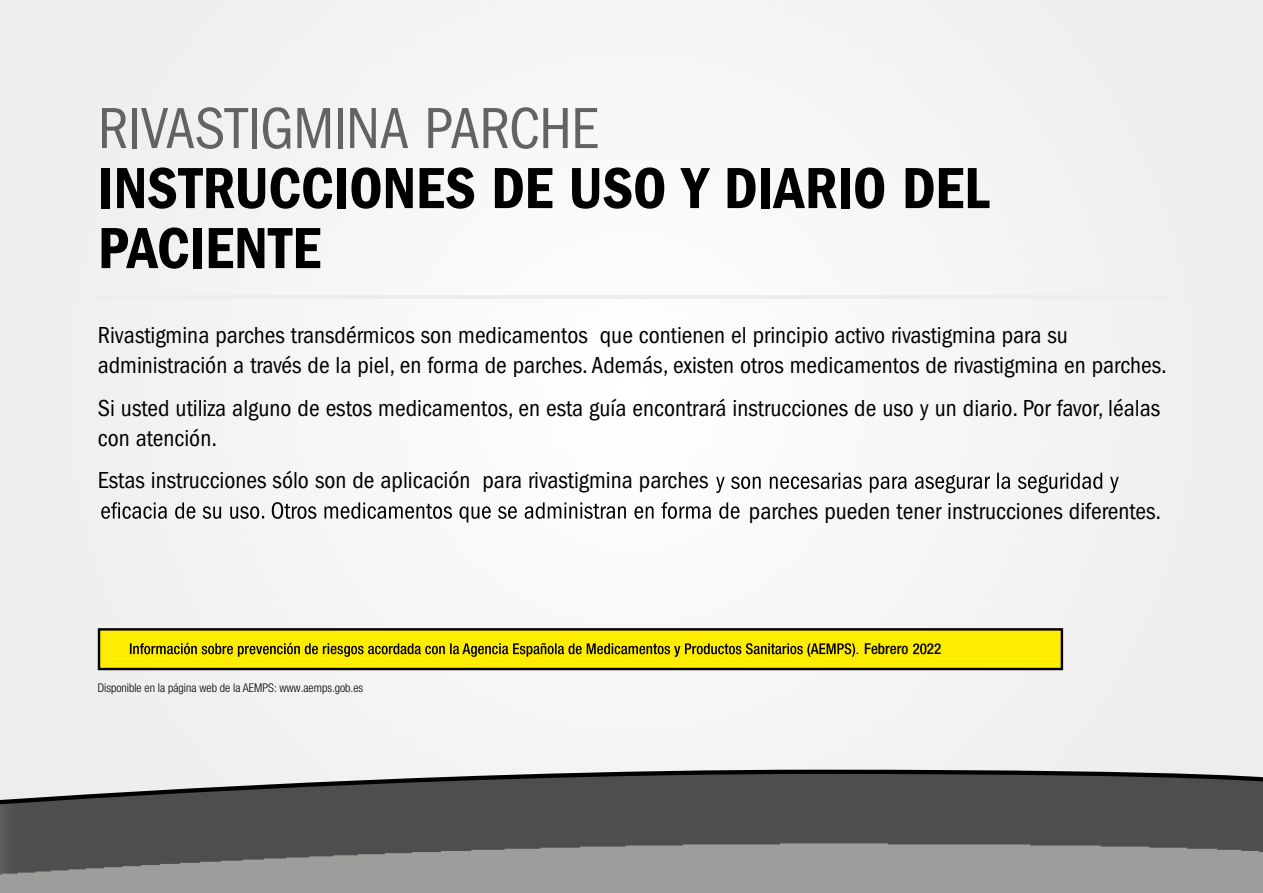
<style>
.page{position:relative;width:1263px;height:893px;background:#fff}
.page>*{position:absolute;margin:0;border:0;box-sizing:border-box;transform-origin:0 0}
.t1{font:60px/60px "ITC Franklin Gothic Std Dm Cd";letter-spacing:-.005em;color:#000}
.t2{font:condensed 60px "ITC Franklin Gothic Std";letter-spacing:-.01em;color:#646363}
.t3{font:condensed 24px/30px "ITC Franklin Gothic Std";color:#000}
.t4{font:500 condensed 15px "Helvetica Neue LT Std";color:#000}
.t5{font:300 condensed 12px "Helvetica Neue LT Std";color:#000}
.s1{font-family:"Minion Pro";font-weight:400;font-stretch:normal}
</style>
<div class="page">
<div style="left:0;top:877px;width:1263px;height:16px;background:#9d9d9c"></div>
<img style="left:0;top:808px;width:1263px;height:69px">
<div style="left:0;top:0;width:1263px;height:767px;background:#f4f4f4"></div>
<svg style="left:0;top:767px;width:1263px;height:41px;background:#6e6e6e"></svg>
<svg style="left:101px;top:473px;width:1018px;height:49px;fill:#f6f6f6"></svg>
<hr style="left:97px;top:295px;width:1068px;height:4px;background:#ededed">
<div style="left:99px;top:629px;width:963px;height:40px;background:#ffed00"></div>
<div style="left:98px;top:628px;width:965px;height:42px;border:2px solid #000"></div>
<svg style="left:130px;top:643px;width:725px;height:14px"></svg>
<svg style="left:913px;top:643px;width:13px;height:11px"></svg>
<h1 class="t2" style="left:98px;top:94px;width:502px">RIVASTIGMINA PARCHE</h1>
<h1 class="t1" style="left:98px;top:158px;width:893px">INSTRUCCIONES DE USO Y DIARIO DEL<br>PACIENTE</h1>
<p class="t3" style="left:98px;top:320px;width:1071px">Rivastigmina parches transdérmicos son medicamentos que contienen el principio activo rivastigmina para su administración a través de la piel, en forma de parches. Además, existen otros medicamentos de rivastigmina en parches.</p>
<p class="t3" style="left:98px;top:393px;width:1064px">Si usted utiliza alguno de estos medicamentos, en esta guía encontrará instrucciones de uso y un diario. Por favor, léalas con atención.</p>
<p class="t3" style="left:98px;top:466px;width:612px">Estas instrucciones sólo son de aplicación para rivastigmina parches</p>
<p class="t3" style="left:749px;top:496px;width:414px">parches pueden tener instrucciones diferentes.</p>
<p class="t5" style="left:98px;top:680px;width:267px">Disponible en la página web de la AEMPS: www.aemps.gob.es</p>
<p class="t4" style="left:856px;top:640px;width:87px"><span class="s1">.</span> Febrero 22</p>
</div>
